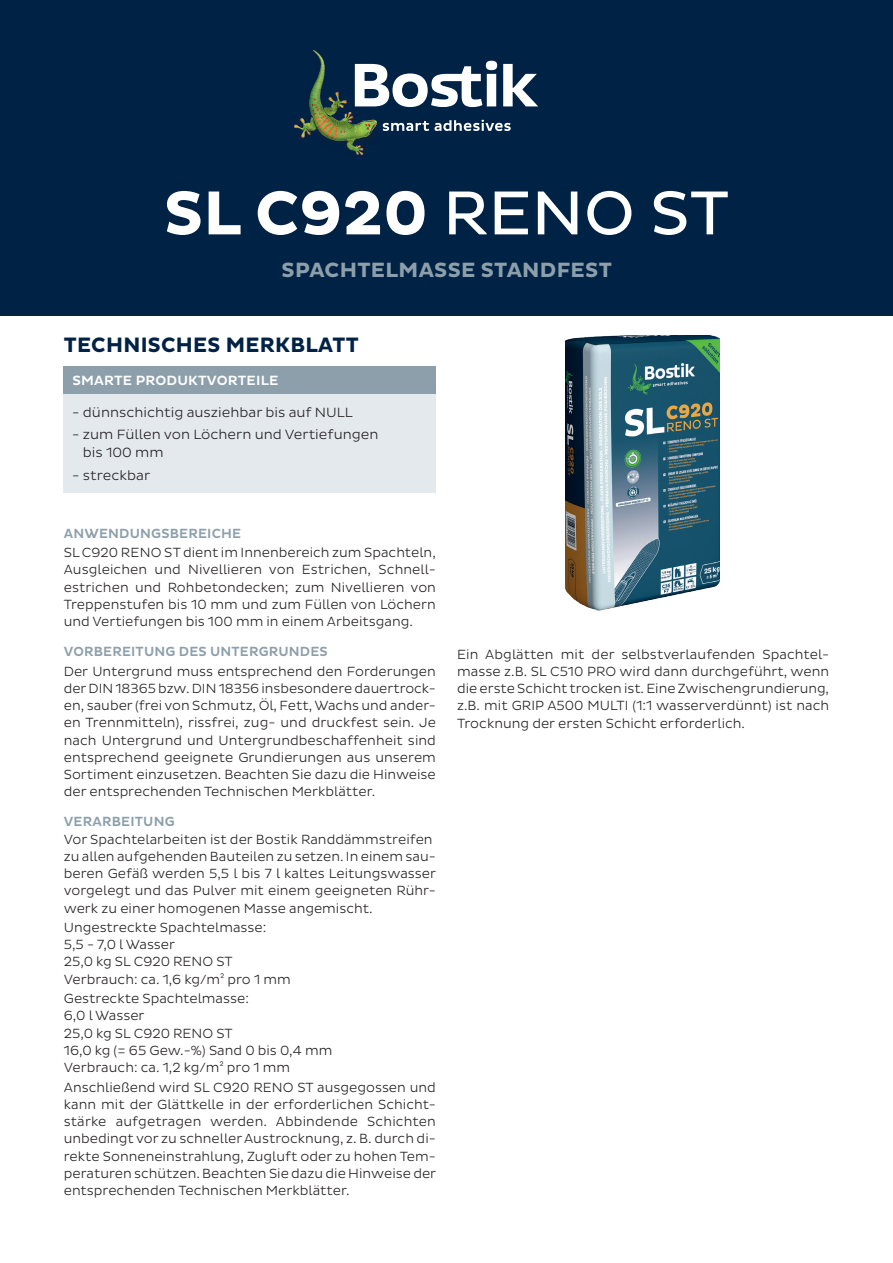
<style>
.page{position:relative;width:893px;height:1263px;background:#fff}
.page>*{position:absolute;margin:0;border:0;box-sizing:border-box;transform-origin:0 0}
.t1{font:700 63px "Bostik";color:#fff}
.t2{font:700 21.15px "Bostik";letter-spacing:.015em;color:#002245}
.t3{font:700 21px "Bostik";letter-spacing:.015em;color:#8c9faa}
.t4{font:300 13.65px "Bostik";color:#231f20}
.t5{font:500 13.65px "Bostik";letter-spacing:.015em;color:#fff}
.t6{font:300 13.5px/17.2px "Bostik";color:#231f20;text-align:justify}
.t7{font:500 13.5px "Bostik";letter-spacing:.015em;color:#8c9faa}
.s1{font-weight:400}
.s2{color:#e4e9ed}
</style>
<div class="page">
<div style="left:0;top:0;width:893px;height:316px;background:#002245"></div>
<img style="left:295px;top:51px;width:82px;height:103px">
<svg style="left:383px;top:121px;width:46px;height:10px"></svg>
<svg style="left:435px;top:120px;width:76px;height:11px"></svg>
<svg style="left:355px;top:61px;width:183px;height:46px"></svg>
<img style="left:565px;top:336px;width:154px;height:275px">
<div style="left:64px;top:366px;width:372px;height:28px;background:#8c9faa"></div>
<div style="left:64px;top:394px;width:372px;height:98px;background:#e4e9ed"></div>
<h1 class="t1" style="left:164px;top:177px;width:567px">SL C920 <span class="s1">RENO ST</span></h1>
<h3 class="t3" style="left:282px;top:257px;width:332px">SPACHTELMASSE STANDFEST</h3>
<h2 class="t2" style="left:64px;top:333px;width:296px">TECHNISCHES MERKBLATT</h2>
<p class="t5" style="left:72px;top:373px;width:208px">SMARTE PRODUKTVORTEILE</p>
<p class="t4" style="left:72px;top:404px;width:282px">- dünnschichtig ausziehbar bis auf NULL</p>
<p class="t4" style="left:72px;top:427px;width:308px">- zum Füllen von Löchern und Vertiefungen</p>
<p class="t4" style="left:72px;top:445px;width:93px"><span class="s2">-</span> bis 100 mm</p>
<p class="t4" style="left:72px;top:467px;width:80px">- streckbar</p>
<p class="t7" style="left:64px;top:525px;width:179px">ANWENDUNGSBEREICHE</p>
<p class="t6" style="left:64px;top:544px;width:374px">SL C920 RENO ST dient im Innenbereich zum Spachteln, Ausgleichen und Nivellieren von Estrichen, Schnell&shy;estrichen und Rohbetondecken; zum Nivellieren von Treppenstufen bis 10 mm und zum Füllen von Löchern und Vertiefungen bis 100 mm in einem Arbeitsgang.</p>
<p class="t7" style="left:64px;top:644px;width:265px">VORBEREITUNG DES UNTERGRUNDES</p>
<p class="t6" style="left:64px;top:662px;width:374px">Der Untergrund muss entsprechend den Forderungen der DIN 18365 bzw. DIN 18356 insbesondere dauertrock&shy;en, sauber (frei von Schmutz, Öl, Fett, Wachs und ander&shy;en Trennmitteln), rissfrei, zug- und druckfest sein. Je nach Untergrund und Untergrundbeschaffenheit sind entsprechend geeignete Grundierungen aus unserem Sortiment einzusetzen. Beachten Sie dazu die Hinweise der entsprechenden Technischen Merkblätter.</p>
<p class="t7" style="left:64px;top:814px;width:112px">VERARBEITUNG</p>
<p class="t6" style="left:64px;top:830px;width:374px;text-align:left">Vor Spachtelarbeiten ist der Bostik Randdämmstreifen zu allen aufgehenden Bauteilen zu setzen. In einem sau&shy;beren Gefäß werden 5,5 l bis 7 l kaltes Leitungswasser vorgelegt und das Pulver mit einem geeigneten Rühr&shy;werk zu einer homogenen Masse angemischt.</p>
<p class="t6" style="left:64px;top:919px;width:228px;text-align:left">Ungestreckte Spachtelmasse:<br>5,5 - 7,0 l Wasser<br>25,0 kg SL C920 RENO ST<br>Verbrauch: ca. 1,6 kg/m² pro 1 mm</p>
<p class="t6" style="left:64px;top:990px;width:270px;text-align:left">Gestreckte Spachtelmasse:<br>6,0 l Wasser<br>25,0 kg SL C920 RENO ST<br>16,0 kg (= 65 Gew.-%) Sand 0 bis 0,4 mm<br>Verbrauch: ca. 1,2 kg/m² pro 1 mm</p>
<p class="t6" style="left:64px;top:1078px;width:374px">Anschließend wird SL C920 RENO ST ausgegossen und kann mit der Glättkelle in der erforderlichen Schicht&shy;stärke aufgetragen werden. Abbindende Schichten unbedingt vor zu schneller Austrocknung, z. B. durch di&shy;rekte Sonneneinstrahlung, Zugluft oder zu hohen Tem&shy;peraturen schützen. Beachten Sie dazu die Hinweise der entsprechenden Technischen Merkblätter.</p>
<p class="t6" style="left:457px;top:645px;width:374px">Ein Abglätten mit der selbstverlaufenden Spachtel&shy;masse z.B. SL C510 PRO wird dann durchgeführt, wenn die erste Schicht trocken ist. Eine Zwischengrundierung, z.B. mit GRIP A500 MULTI (1:1 wasserverdünnt) ist nach Trocknung der ersten Schicht erforderlich.</p>
</div>
